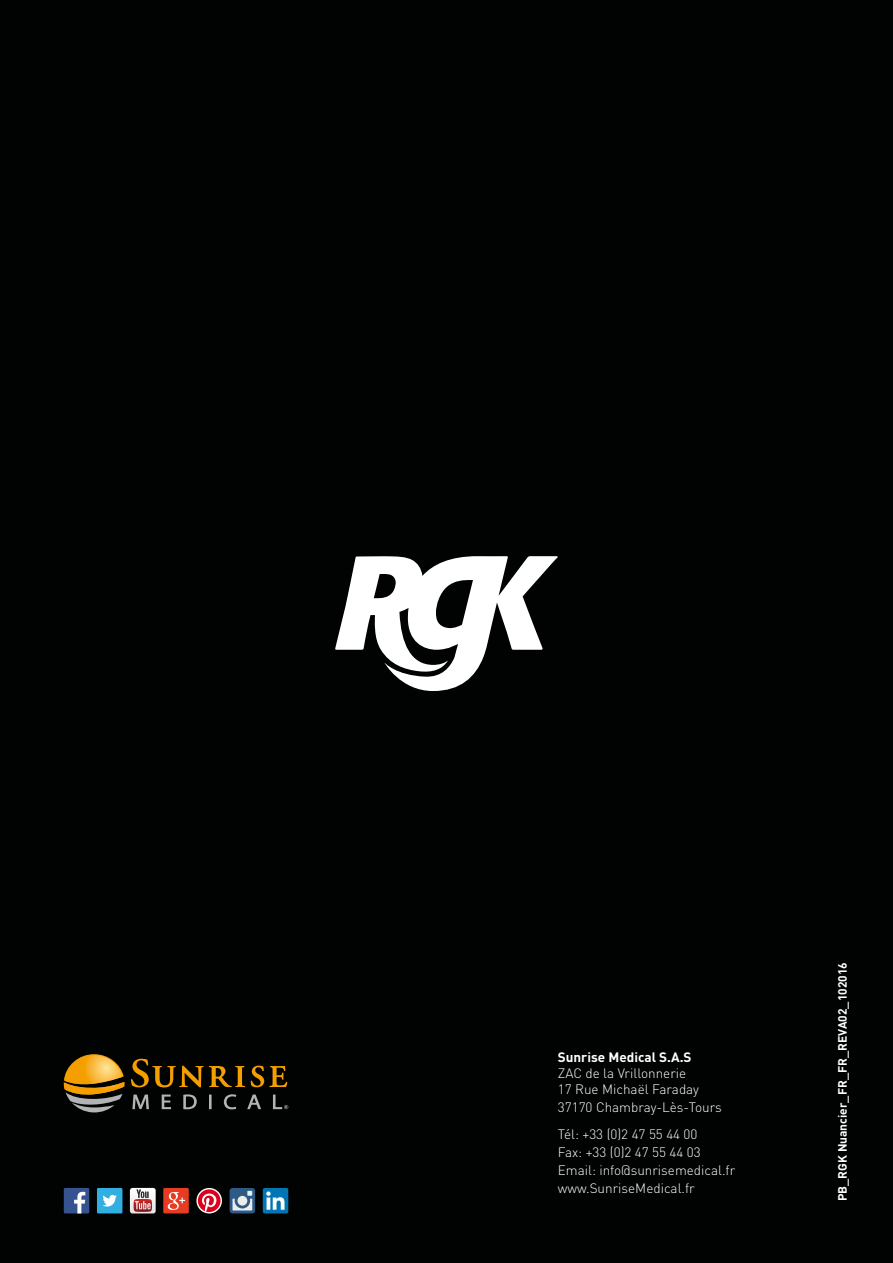
<style>
.page{position:relative;width:893px;height:1263px;background:#010202}
.page>*{position:absolute;margin:0;border:0;box-sizing:border-box;transform-origin:0 0}
.t1{font:300 13.5px/18px "DINOT";color:#fff}
.t2{font:700 13.5px "DINOT";color:#fff}
.t3{font:700 12px "DINOT";color:#fff}
</style>
<div class="page">
<svg style="left:64px;top:1054px;width:61px;height:58px"></svg>
<svg style="left:131px;top:1059px;width:114px;height:28px"></svg>
<svg style="left:251px;top:1065px;width:36px;height:22px"></svg>
<svg style="left:132px;top:1094px;width:17px;height:15px"></svg>
<svg style="left:162px;top:1094px;width:9px;height:15px"></svg>
<svg style="left:183px;top:1094px;width:14px;height:15px"></svg>
<svg style="left:209px;top:1094px;width:3px;height:15px"></svg>
<svg style="left:224px;top:1094px;width:12px;height:15px"></svg>
<svg style="left:247px;top:1094px;width:14px;height:15px"></svg>
<svg style="left:273px;top:1094px;width:15px;height:15px"></svg>
<svg style="left:335px;top:556px;width:223px;height:135px"></svg>
<div style="left:64px;top:1188px;width:25px;height:25px;background:#365390"></div>
<svg style="left:74px;top:1192px;width:11px;height:21px"></svg>
<div style="left:163px;top:1188px;width:26px;height:25px;background:#e53c23"></div>
<svg style="left:168px;top:1192px;width:17px;height:18px"></svg>
<svg style="left:196px;top:1188px;width:26px;height:25px"></svg>
<svg style="left:198px;top:1189px;width:23px;height:23px"></svg>
<svg style="left:230px;top:1188px;width:25px;height:25px"></svg>
<div style="left:263px;top:1188px;width:25px;height:25px;background:#0076b2;border-radius:2px"></div>
<svg style="left:266px;top:1191px;width:18px;height:19px"></svg>
<div style="left:97px;top:1188px;width:25px;height:25px;background:#31afe1"></div>
<svg style="left:103px;top:1195px;width:14px;height:11px"></svg>
<svg style="left:130px;top:1188px;width:26px;height:25px"></svg>
<p class="t2" style="left:558px;top:1048px;width:135px">Sunrise Medical S.A.S</p>
<p class="t1" style="left:558px;top:1065px;width:143px;line-height:16.2px">ZAC de la Vrillonnerie<br>17 Rue Michaël Faraday</p>
<p class="t1" style="left:558px;top:1094px;width:165px;line-height:26.5px">37170 Chambray-Lès-Tours<br>Tél: +33 (0)2 47 55 44 00</p>
<p class="t1" style="left:558px;top:1143px;width:179px">Fax: +33 (0)2 47 55 44 03<br>Email: info@sunrisemedical.fr www.SunriseMedical.fr</p>
<p class="t3" style="left:835px;top:1201px;width:240px;rotate:-90deg">PB_RGK Nuancier_FR_FR_REVA02_102016</p>
</div>
